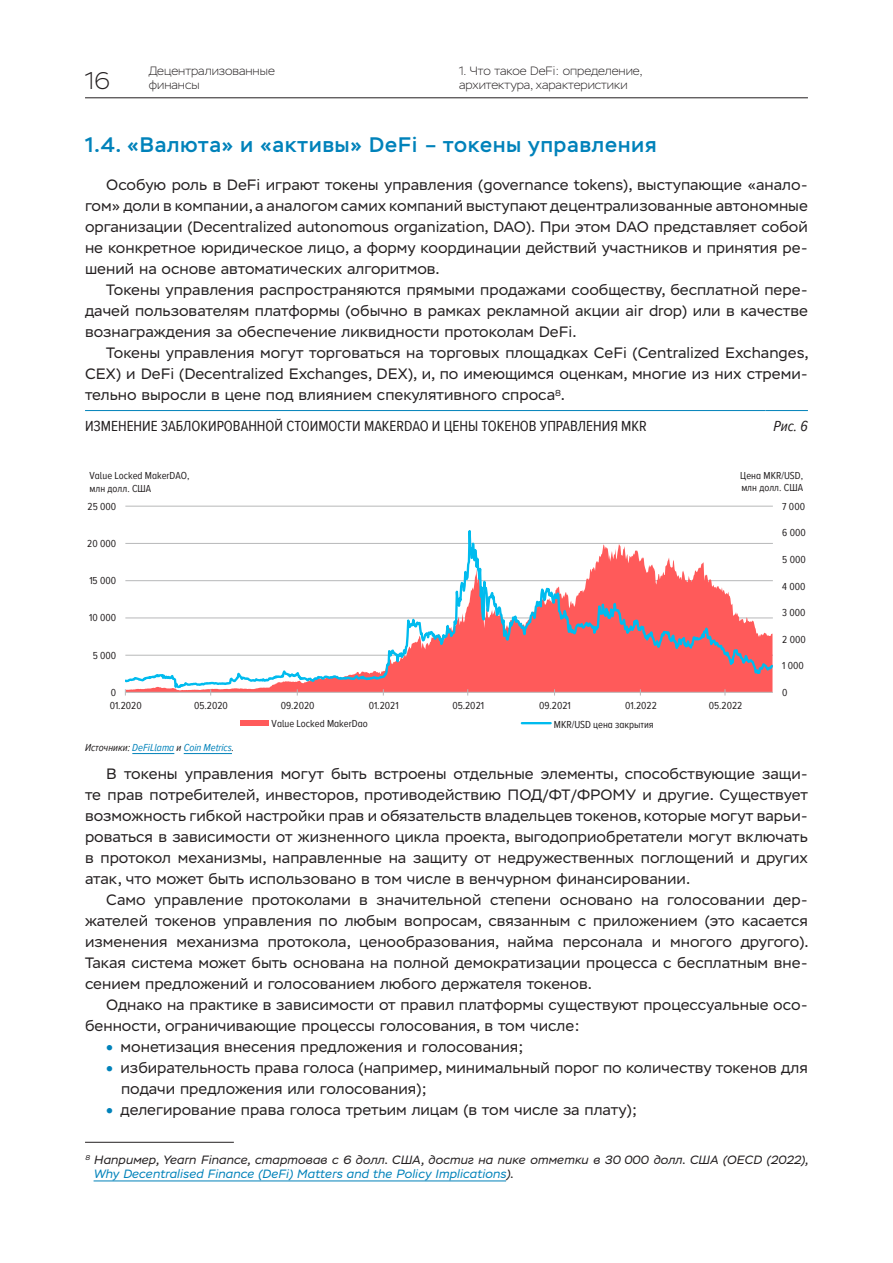
<style>
.page{position:relative;width:893px;height:1263px;background:#fff}
.page>*{position:absolute;margin:0;border:0;box-sizing:border-box;transform-origin:0 0}
.t1{font:200 24px "Stem";color:#231f20}
.Раздел{font:500 21px "Stem";letter-spacing:.05em;color:#0082ba}
.Текст{font:15px/21px "Stem Text";color:#231f20;text-align:justify}
.Рисунок_заголовок{font:15px "Proxima Nova A Cond";color:#231f20}
.t2{font:italic 15px "Proxima Nova A Cond";color:#231f20}
.Сноска{font:italic 12px/14.4px "Stem Text";color:#231f20}
.t3{font:200 12px/14.4px "Stem";color:#231f20}
.t4{font:10.5px/12.8px "Proxima Nova A Cond";letter-spacing:.005em;color:#231f20}
.Рисунки_Таблицы_снос{font:italic 10.5px "Proxima Nova A Cond";color:#0082ba}
.s1{color:#231f20}
.s2{color:#0082ba}
</style>
<div class="page">
<hr style="left:85px;top:98px;width:723px;height:1px;background:#231f20">
<hr style="left:85px;top:1142px;width:149px;height:1px;background:#231f20">
<hr style="left:94px;top:1181px;width:412px;height:1px;background:#0082ba">
<svg style="left:125px;top:506px;width:648px;height:187px"></svg>
<div style="left:240px;top:720px;width:28px;height:6px;background:#ff5a5a"></div>
<hr style="left:522px;top:722px;width:29px;height:2px;background:#0be">
<hr style="left:85px;top:410px;width:680px;height:1px;background:#0082ba">
<hr style="left:765px;top:410px;width:43px;height:1px;background:#0082ba">
<hr style="left:132px;top:753px;width:42px;height:1px;background:#0082ba">
<hr style="left:184px;top:753px;width:48px;height:1px;background:#0082ba">
<h1 class="t1" style="left:85px;top:67px;width:26px">16</h1>
<p class="t3" style="left:149px;top:64px;width:127px">Децентрализованные финансы</p>
<p class="t3" style="left:459px;top:64px;width:185px">1. Что такое DeFi: определение, архитектура, характеристики</p>
<p class="Раздел" style="left:85px;top:132px;width:573px">1.4. «Валюта» и «активы» DeFi – токены управления</p>
<p class="Текст" style="left:85px;top:175px;width:724px;text-indent:21px">Особую роль в DeFi играют токены управления (governance tokens), выступающие «анало&shy;гом» доли в компании, а аналогом самих компаний выступают децентрализованные автономные организации (Decentralized autonomous organization, DAO). При этом DAO представляет собой не конкретное юридическое лицо, а форму координации действий участников и принятия ре&shy;шений на основе автоматических алгоритмов.</p>
<p class="Текст" style="left:85px;top:280px;width:724px;text-indent:21px">Токены управления распространяются прямыми продажами сообществу, бесплатной пере&shy;дачей пользователям платформы (обычно в рамках рекламной акции air drop) или в качестве вознаграждения за обеспечение ликвидности протоколам DeFi.</p>
<p class="Текст" style="left:85px;top:343px;width:725px;text-indent:21px">Токены управления могут торговаться на торговых площадках CeFi (Centralized Exchanges, CEX) и DeFi (Decentralized Exchanges, DEX), и, по имеющимся оценкам, многие из них стреми&shy;тельно выросли в цене под влиянием спекулятивного спроса<sup>8</sup>.</p>
<p class="Рисунок_заголовок" style="left:85px;top:415px;width:563px">ИЗМЕНЕНИЕ ЗАБЛОКИРОВАННОЙ СТОИМОСТИ MAKERDAO И ЦЕНЫ ТОКЕНОВ УПРАВЛЕНИЯ MKR</p>
<p class="t2" style="left:773px;top:415px;width:36px">Рис. 6</p>
<p class="t4" style="left:90px;top:469px;width:102px">Value Locked MakerDAO, млн долл. США</p>
<p class="t4" style="left:740px;top:468px;width:64px">Цена MKR/USD, млн долл. США</p>
<p class="t4" style="left:88px;top:499px;width:30px">25 000</p>
<p class="t4" style="left:782px;top:499px;width:24px">7 000</p>
<p class="t4" style="left:782px;top:526px;width:25px">6 000</p>
<p class="t4" style="left:87px;top:537px;width:30px">20 000</p>
<p class="t4" style="left:782px;top:552px;width:25px">5 000</p>
<p class="t4" style="left:89px;top:574px;width:28px">15 000</p>
<p class="t4" style="left:782px;top:579px;width:25px">4 000</p>
<p class="t4" style="left:89px;top:611px;width:29px">10 000</p>
<p class="t4" style="left:782px;top:606px;width:25px">3 000</p>
<p class="t4" style="left:782px;top:632px;width:25px">2 000</p>
<p class="t4" style="left:93px;top:648px;width:25px">5 000</p>
<p class="t4" style="left:782px;top:659px;width:23px">1 000</p>
<p class="t4" style="left:111px;top:686px;width:7px">0</p>
<p class="t4" style="left:782px;top:686px;width:7px">0</p>
<p class="t4" style="left:110px;top:698px;width:34px">01.2020</p>
<p class="t4" style="left:194px;top:698px;width:35px">05.2020</p>
<p class="t4" style="left:281px;top:698px;width:35px">09.2020</p>
<p class="t4" style="left:369px;top:698px;width:32px">01.2021</p>
<p class="t4" style="left:452px;top:698px;width:33px">05.2021</p>
<p class="t4" style="left:539px;top:698px;width:33px">09.2021</p>
<p class="t4" style="left:625px;top:698px;width:33px">01.2022</p>
<p class="t4" style="left:709px;top:698px;width:35px">05.2022</p>
<p class="Рисунки_Таблицы_снос" style="left:85px;top:739px;width:151px"><span class="s1">Источники:</span> DeFiLlama <span class="s1">и</span> Coin Metrics<span class="s1">.</span></p>
<p class="t4" style="left:272px;top:716px;width:98px">Value Locked MakerDao</p>
<p class="t4" style="left:554px;top:717px;width:101px">MKR/USD цена закрытия</p>
<p class="Текст" style="left:85px;top:763px;width:724px;text-indent:21px">В токены управления могут быть встроены отдельные элементы, способствующие защи&shy;те прав потребителей, инвесторов, противодействию ПОД/ФТ/ФРОМУ и другие. Существует возможность гибкой настройки прав и обязательств владельцев токенов, которые могут варьи&shy;роваться в зависимости от жизненного цикла проекта, выгодоприобретатели могут включать в протокол механизмы, направленные на защиту от недружественных поглощений и других атак, что может быть использовано в том числе в венчурном финансировании.</p>
<p class="Текст" style="left:85px;top:889px;width:725px;text-indent:21px">Само управление протоколами в значительной степени основано на голосовании дер&shy;жателей токенов управления по любым вопросам, связанным с приложением (это касается изменения механизма протокола, ценообразования, найма персонала и многого другого).<br>Такая система может быть основана на полной демократизации процесса с бесплатным вне&shy;сением предложений и голосованием любого держателя токенов.</p>
<p class="Текст" style="left:85px;top:994px;width:724px;text-indent:21px">Однако на практике в зависимости от правил платформы существуют процессуальные осо&shy;бенности, ограничивающие процессы голосования, в том числе:</p>
<p class="Текст" style="left:106px;top:1036px;width:419px"><span class="s2">•</span> монетизация внесения предложения и голосования;</p>
<p class="Текст" style="left:121px;top:1057px;width:688px;text-indent:-15px"><span class="s2">•</span> избирательность права голоса (например, минимальный порог по количеству токенов для подачи предложения или голосования);</p>
<p class="Текст" style="left:106px;top:1099px;width:533px"><span class="s2">•</span> делегирование права голоса третьим лицам (в том числе за плату);</p>
<p class="Сноска" style="left:94px;top:1152px;width:716px;text-indent:-9px"><sup>8</sup> Например, Yearn Finance, стартовав с 6 долл. США, достиг на пике отметки в 30 000 долл. США (OECD (2022),<br><span class="s2">Why Decentralised Finance (DeFi) Matters and the Policy Implications</span>).</p>
</div>
